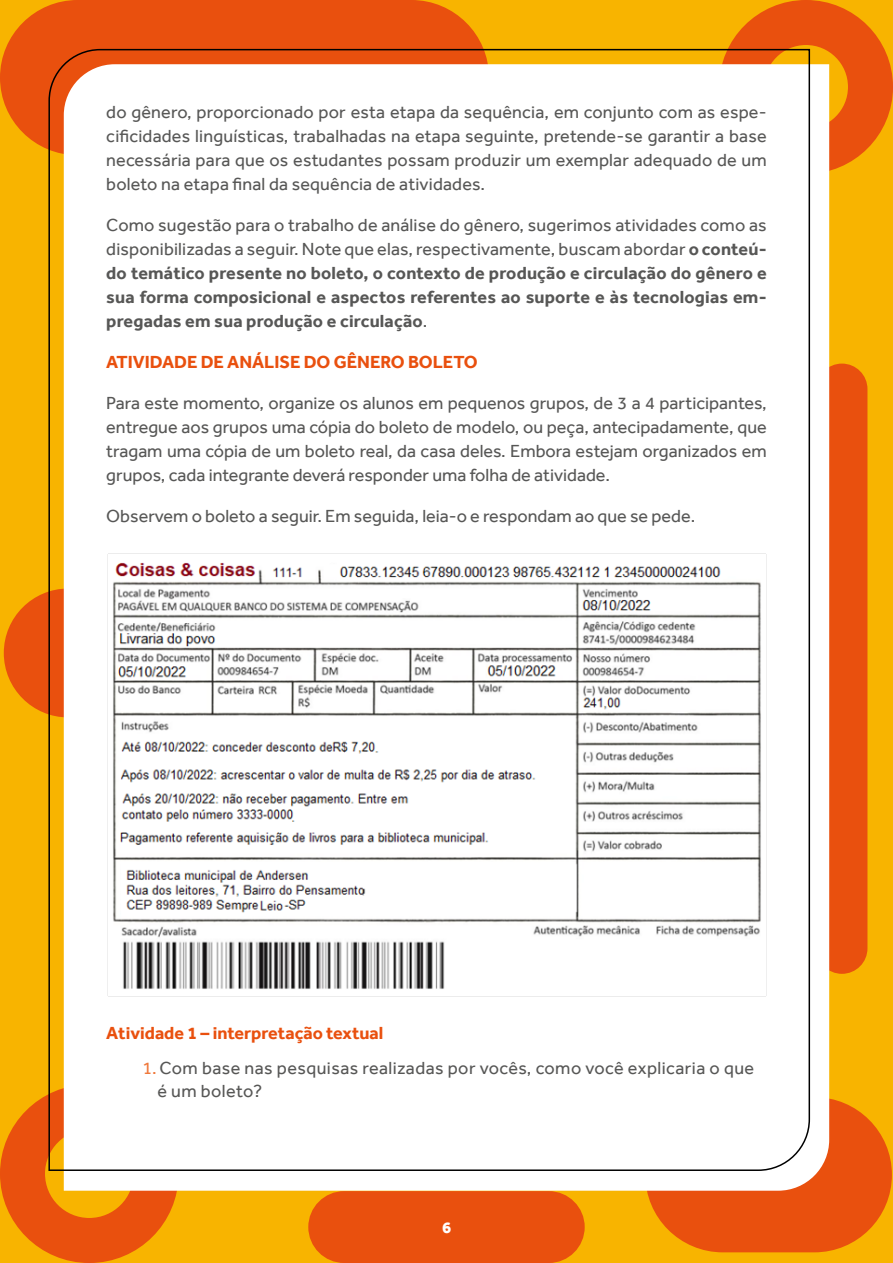
<style>
.page{position:relative;width:893px;height:1263px;background:#f8b400}
.page>*{position:absolute;margin:0;border:0;box-sizing:border-box;transform-origin:0 0}
.t1{font:18px/24px "Effra";color:#575756;text-align:justify}
.t2{font:700 18px/24px "Effra";letter-spacing:.01em;color:#575756;text-align:justify}
.t3{font:18px/22.5px "Effra";letter-spacing:.025em;color:#575756}
.t4{font:700 18px "Effra";color:#e9500e}
.t5{font:800 16.5px "Effra";color:#fff}
.s1{font-weight:400}
.s2{color:#ef783b}
</style>
<div class="page">
<div style="left:0;top:0;width:489px;height:155px;background:#e9500e;border-radius:78px"></div>
<div style="left:645px;top:1097px;width:247px;height:155px;background:#e9500e;border-radius:78px"></div>
<div style="left:816px;top:364px;width:51px;height:610px;background:#e9500e;border-radius:26px"></div>
<div style="left:308px;top:1191px;width:277px;height:72px;background:#e9500e;border-radius:36px"></div>
<div style="left:719px;top:0;width:174px;height:174px;border:45px solid #e9500e;border-radius:50%"></div>
<div style="left:0;top:1084px;width:179px;height:179px;border:45px solid #e9500e;border-radius:50%"></div>
<div style="left:4px;top:588px;width:129px;height:129px;background:#e9500e;border-radius:50%"></div>
<div style="left:64px;top:64px;width:765px;height:1127px;background:#fff"></div>
<div style="left:48px;top:48px;width:763px;height:1124px;background:#fff"></div>
<img style="left:107px;top:554px;width:660px;height:443px">
<p class="t1" style="left:106px;top:100px;width:662px">do gênero, proporcionado por esta etapa da sequência, em conjunto com as espe&shy;cificidades linguísticas, trabalhadas na etapa seguinte, pretende-se garantir a base necessária para que os estudantes possam produzir um exemplar adequado de um boleto na etapa final da sequência de atividades.</p>
<p class="t2" style="left:106px;top:213px;width:662px"><span class="s1">Como sugestão para o trabalho de análise do gênero, sugerimos atividades como as disponibilizadas a seguir. Note que elas, respectivamente, buscam abordar</span> o conteú&shy;do temático presente no boleto, o contexto de produção e circulação do gênero e sua forma composicional e aspectos referentes ao suporte e às tecnologias em&shy;pregadas em sua produção e circulação<span class="s1">.</span></p>
<p class="t4" style="left:106px;top:352px;width:373px">ATIVIDADE DE ANÁLISE DO GÊNERO BOLETO</p>
<p class="t1" style="left:106px;top:391px;width:662px">Para este momento, organize os alunos em pequenos grupos, de 3 a 4 participantes, entregue aos grupos uma cópia do boleto de modelo, ou peça, antecipadamente, que tragam uma cópia de um boleto real, da casa deles. Embora estejam organizados em grupos, cada integrante deverá responder uma folha de atividade.</p>
<p class="t1" style="left:106px;top:504px;width:590px">Observem o boleto a seguir. Em seguida, leia-o e respondam ao que se pede.</p>
<p class="t4" style="left:106px;top:1022px;width:278px">Atividade 1 – interpretação textual</p>
<p class="t3" style="left:157px;top:1057px;width:598px;text-indent:-15px"><span class="s2">1.</span> Com base nas pesquisas realizadas por vocês, como você explicaria o que é um boleto?</p>
<p class="t5" style="left:442px;top:1217px;width:11px">6</p>
</div>
